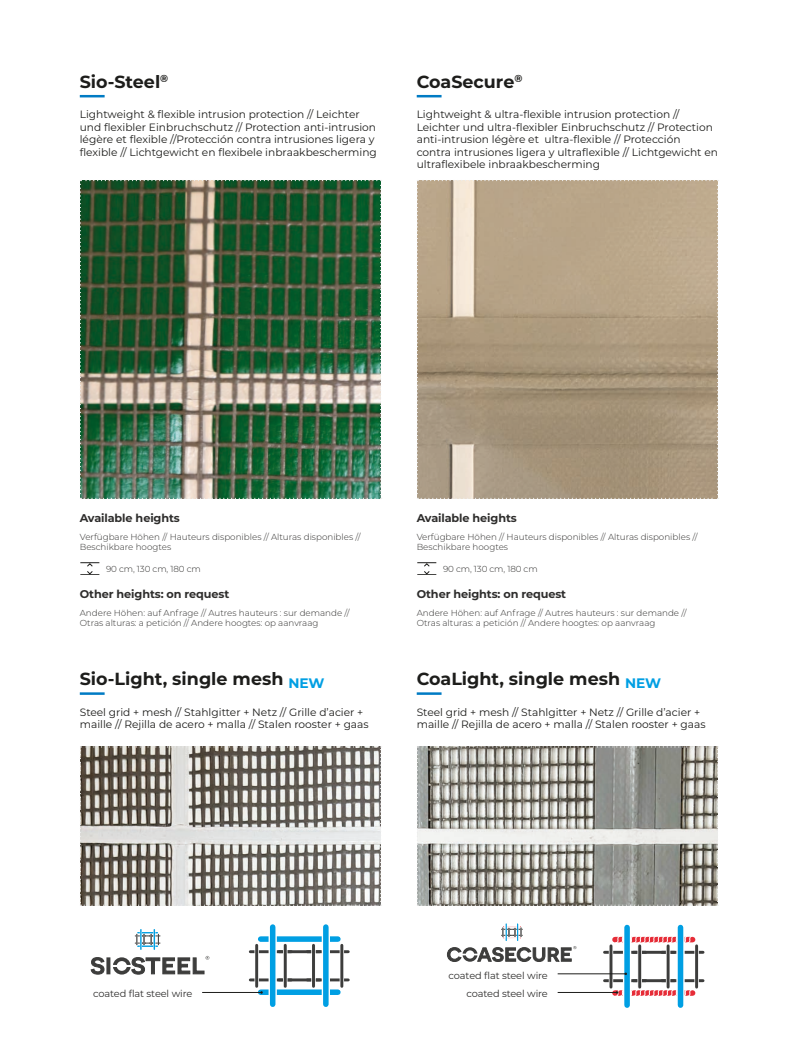
<style>
.page{position:relative;width:798px;height:1053px;background:#fff}
.page>*{position:absolute;margin:0;border:0;box-sizing:border-box;transform-origin:0 0}
.t1{font:700 17.5px "Montserrat";color:#1d1d1b}
.t2{font:700 11.25px "Montserrat";letter-spacing:-.01em;color:#2e2d2c}
.t3{font:10.62px/12.5px "Montserrat";color:#1d1d1b}
.t4{font:9.75px "Montserrat";letter-spacing:-.01em;color:#2e2d2c}
.t5{font:300 8.75px/10px "Montserrat";color:#2e2d2c}
</style>
<div class="page">
<svg style="left:91px;top:957px;width:13px;height:17px"></svg>
<div style="left:107px;top:957px;width:3px;height:17px;border:1px solid #3d3d3c"></div>
<svg style="left:113px;top:955px;width:96px;height:19px"></svg>
<svg style="left:135px;top:929px;width:25px;height:20px"></svg>
<svg style="left:447px;top:923px;width:129px;height:38px"></svg>
<svg style="left:80px;top:562px;width:19px;height:13px"></svg>
<svg style="left:417px;top:562px;width:19px;height:13px"></svg>
<hr style="left:80px;top:95px;width:25px;height:2px;background:#007bc4">
<hr style="left:80px;top:692px;width:25px;height:2px;background:#007bc4">
<hr style="left:416px;top:692px;width:25px;height:2px;background:#007bc4">
<hr style="left:416px;top:95px;width:25px;height:2px;background:#007bc4">
<hr style="left:307px;top:978px;width:41px;height:3px;background:#3d3d3c">
<hr style="left:307px;top:950px;width:41px;height:3px;background:#3d3d3c">
<svg style="left:339px;top:945px;width:5px;height:41px"></svg>
<hr style="left:340px;top:945px;width:3px;height:41px;background:#3d3d3c">
<hr style="left:250px;top:978px;width:41px;height:3px;background:#3d3d3c">
<hr style="left:250px;top:950px;width:41px;height:3px;background:#3d3d3c">
<svg style="left:254px;top:945px;width:5px;height:41px"></svg>
<hr style="left:255px;top:945px;width:3px;height:41px;background:#3d3d3c">
<hr style="left:279px;top:978px;width:41px;height:3px;background:#3d3d3c">
<hr style="left:279px;top:950px;width:41px;height:3px;background:#3d3d3c">
<hr style="left:312px;top:945px;width:3px;height:41px;background:#3d3d3c">
<svg style="left:283px;top:945px;width:4px;height:41px"></svg>
<hr style="left:284px;top:945px;width:2px;height:41px;background:#3d3d3c">
<div style="left:260px;top:989px;width:78px;height:5px;background:#009fe3"></div>
<div style="left:260px;top:936px;width:78px;height:5px;background:#009fe3"></div>
<svg style="left:321px;top:926px;width:9px;height:78px"></svg>
<div style="left:323px;top:926px;width:5px;height:78px;background:#009fe3"></div>
<svg style="left:268px;top:926px;width:9px;height:78px"></svg>
<div style="left:270px;top:926px;width:5px;height:78px;background:#009fe3"></div>
<hr style="left:202px;top:992px;width:59px;height:1px;background:#1d1d1b">
<hr style="left:661px;top:979px;width:41px;height:3px;background:#3d3d3c">
<hr style="left:661px;top:950px;width:41px;height:3px;background:#3d3d3c">
<svg style="left:694px;top:945px;width:4px;height:42px"></svg>
<hr style="left:604px;top:979px;width:41px;height:3px;background:#3d3d3c">
<hr style="left:604px;top:950px;width:41px;height:3px;background:#3d3d3c">
<svg style="left:608px;top:945px;width:5px;height:42px"></svg>
<hr style="left:609px;top:945px;width:3px;height:42px;background:#3d3d3c">
<hr style="left:633px;top:979px;width:41px;height:3px;background:#3d3d3c">
<hr style="left:633px;top:950px;width:41px;height:3px;background:#3d3d3c">
<svg style="left:665px;top:945px;width:5px;height:42px"></svg>
<hr style="left:666px;top:945px;width:3px;height:42px;background:#3d3d3c">
<hr style="left:638px;top:945px;width:3px;height:42px;background:#3d3d3c">
<svg style="left:676px;top:927px;width:8px;height:78px"></svg>
<svg style="left:622px;top:927px;width:9px;height:78px"></svg>
<svg style="left:614px;top:935px;width:78px;height:8px"></svg>
<div style="left:624px;top:927px;width:5px;height:78px;background:#009fe3"></div>
<div style="left:677px;top:927px;width:6px;height:78px;background:#009fe3"></div>
<hr style="left:557px;top:992px;width:59px;height:1px;background:#1d1d1b">
<svg style="left:614px;top:989px;width:78px;height:7px"></svg>
<hr style="left:557px;top:973px;width:68px;height:1px;background:#1d1d1b">
<img style="left:80px;top:180px;width:301px;height:319px">
<svg style="left:417px;top:180px;width:301px;height:319px;background:#b19e84"></svg>
<svg style="left:417px;top:746px;width:301px;height:159px;background:#a5a59e"></svg>
<svg style="left:80px;top:746px;width:301px;height:159px;background:#a09d97"></svg>
<h1 class="t1" style="left:80px;top:69px;width:90px">Sio-Steel<sup>®</sup></h1>
<p class="t3" style="left:80px;top:108px;width:298px">Lightweight &amp; flexible intrusion protection // Leichter und flexibler Einbruchschutz // Protection anti-intrusion légère et flexible //Protección contra intrusiones ligera y flexible // Lichtgewicht en flexibele inbraakbescherming</p>
<h1 class="t1" style="left:416px;top:69px;width:107px">CoaSecure<sup>®</sup></h1>
<p class="t3" style="left:416px;top:108px;width:302px">Lightweight &amp; ultra-flexible intrusion protection // Leichter und ultra-flexibler Einbruchschutz // Protection anti-intrusion légère et ultra-flexible // Protección<br>contra intrusiones ligera y ultraflexible // Lichtgewicht en ultraflexibele inbraakbescherming</p>
<p class="t2" style="left:80px;top:510px;width:101px">Available heights</p>
<p class="t5" style="left:80px;top:532px;width:282px">Verfügbare Höhen // Hauteurs disponibles // Alturas disponibles //<br>Beschikbare hoogtes</p>
<p class="t5" style="left:106px;top:564px;width:96px">90 cm, 130 cm, 180 cm</p>
<p class="t2" style="left:80px;top:585px;width:151px">Other heights: on request</p>
<p class="t5" style="left:80px;top:607px;width:271px">Andere Höhen: auf Anfrage // Autres hauteurs : sur demande //<br>Otras alturas: a petición // Andere hoogtes: op aanvraag</p>
<p class="t2" style="left:416px;top:510px;width:101px">Available heights</p>
<p class="t5" style="left:416px;top:532px;width:282px">Verfügbare Höhen // Hauteurs disponibles // Alturas disponibles //<br>Beschikbare hoogtes</p>
<p class="t5" style="left:443px;top:564px;width:96px">90 cm, 130 cm, 180 cm</p>
<p class="t2" style="left:416px;top:585px;width:151px">Other heights: on request</p>
<p class="t5" style="left:416px;top:607px;width:271px">Andere Höhen: auf Anfrage // Autres hauteurs : sur demande //<br>Otras alturas: a petición // Andere hoogtes: op aanvraag</p>
<h1 class="t1" style="left:80px;top:666px;width:246px">Sio-Light, single mesh <sub>NEW</sub></h1>
<h1 class="t1" style="left:416px;top:666px;width:246px">CoaLight, single mesh <sub>NEW</sub></h1>
<p class="t3" style="left:80px;top:705px;width:290px">Steel grid + mesh // Stahlgitter + Netz // Grille d’acier + maille // Rejilla de acero + malla // Stalen rooster + gaas</p>
<p class="t3" style="left:416px;top:705px;width:290px">Steel grid + mesh // Stahlgitter + Netz // Grille d’acier + maille // Rejilla de acero + malla // Stalen rooster + gaas</p>
<p class="t4" style="left:448px;top:968px;width:101px">coated flat steel wire</p>
<p class="t4" style="left:93px;top:986px;width:101px">coated flat steel wire</p>
<p class="t4" style="left:466px;top:986px;width:83px">coated steel wire</p>
</div>
